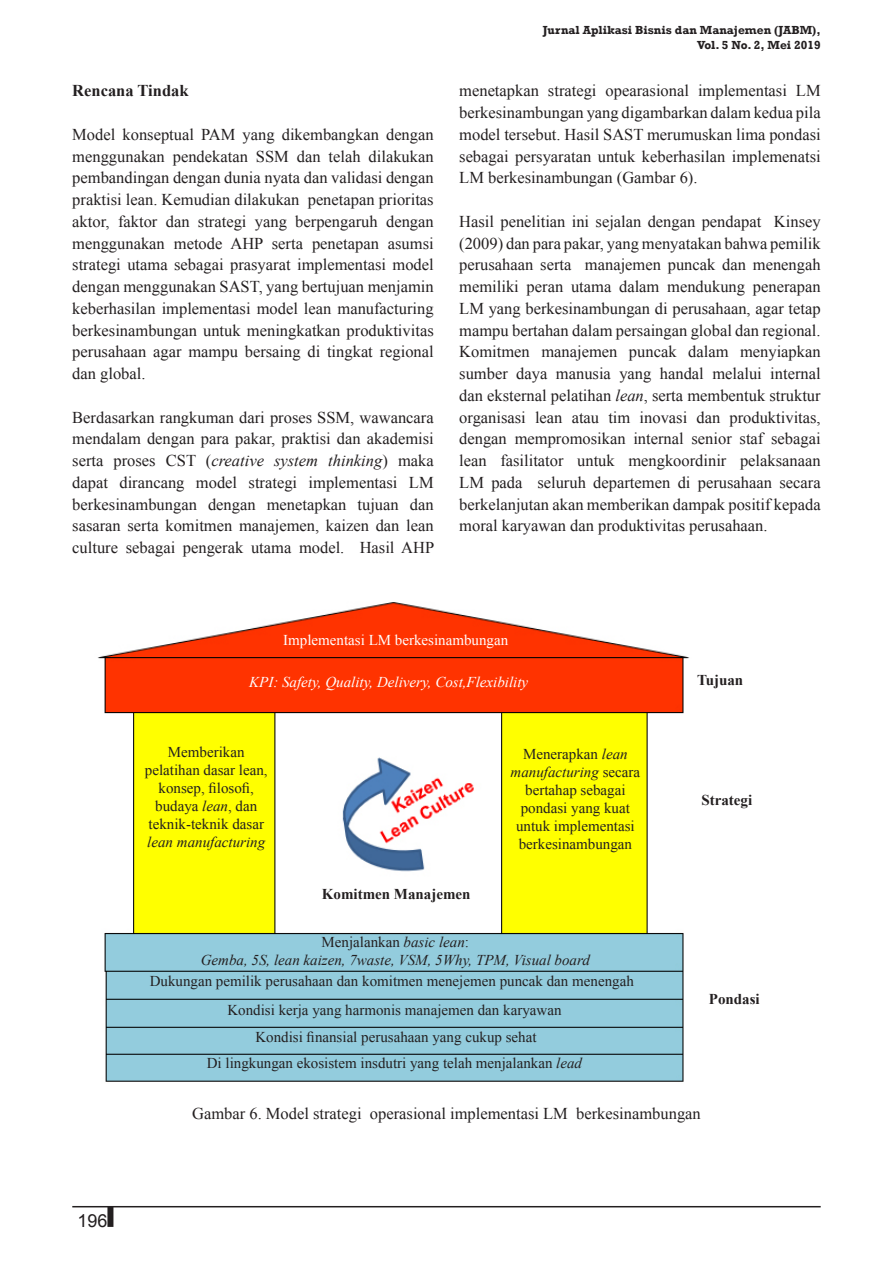
<style>
.page{position:relative;width:893px;height:1263px;background:#fff}
.page>*{position:absolute;margin:0;border:0;box-sizing:border-box;transform-origin:0 0}
.t1{font:18px "Arial";color:#231f20}
.t2{font:16.5px/21.8px "Times New Roman";color:#231f20;text-align:justify}
.t3{font:700 16.5px "Times New Roman";color:#231f20}
.t4{font:15px/18px "Times New Roman";color:#231f20;text-align:center}
.t5{font:italic 15px/18px "Times New Roman";color:#231f20;text-align:center}
.t6{font:italic 15px "Times New Roman";color:#fff}
.t7{font:700 15px "Times New Roman";color:#231f20}
.t8{font:15px "Times New Roman";color:#fff}
.t9{font:700 12px/15px "Rockwell";color:#231f20;text-align:right}
.s1{font-style:italic}
.s2{font-style:normal}
</style>
<div class="page">
<hr style="left:72px;top:1206px;width:749px;height:1px;background:#231f20">
<div style="left:107px;top:1207px;width:6px;height:20px;background:#231f20"></div>
<img style="left:98px;top:602px;width:592px;height:480px">
<p class="t3" style="left:72px;top:80px;width:118px">Rencana Tindak</p>
<p class="t2" style="left:72px;top:123px;width:363px">Model konseptual PAM yang dikembangkan dengan menggunakan pendekatan SSM dan telah dilakukan pembandingan dengan dunia nyata dan validasi dengan praktisi lean. Kemudian dilakukan penetapan prioritas aktor, faktor dan strategi yang berpengaruh dengan menggunakan metode AHP serta penetapan asumsi strategi utama sebagai prasyarat implementasi model dengan menggunakan SAST, yang bertujuan menjamin keberhasilan implementasi model lean manufacturing berkesinambungan untuk meningkatkan produktivitas perusahaan agar mampu bersaing di tingkat regional dan global.</p>
<p class="t2" style="left:72px;top:406px;width:364px">Berdasarkan rangkuman dari proses SSM, wawancara mendalam dengan para pakar, praktisi dan akademisi serta proses CST (<span class="s1">creative system thinking</span>) maka dapat dirancang model strategi implementasi LM berkesinambungan dengan menetapkan tujuan dan sasaran serta komitmen manajemen, kaizen dan lean culture sebagai pengerak utama model. Hasil AHP</p>
<p class="t9" style="left:543px;top:23px;width:279px">Jurnal Aplikasi Bisnis dan Manajemen (JABM),<br>Vol. 5 No. 2, Mei 2019</p>
<p class="t2" style="left:459px;top:80px;width:363px">menetapkan strategi opearasional implementasi LM berkesinambungan yang digambarkan dalam kedua pila model tersebut. Hasil SAST merumuskan lima pondasi sebagai persyaratan untuk keberhasilan implemenatsi LM berkesinambungan (Gambar 6).</p>
<p class="t2" style="left:459px;top:210px;width:363px">Hasil penelitian ini sejalan dengan pendapat Kinsey (2009) dan para pakar, yang menyatakan bahwa pemilik perusahaan serta manajemen puncak dan menengah memiliki peran utama dalam mendukung penerapan LM yang berkesinambungan di perusahaan, agar tetap mampu bertahan dalam persaingan global dan regional.<br>Komitmen manajemen puncak dalam menyiapkan sumber daya manusia yang handal melalui internal dan eksternal pelatihan <span class="s1">lean</span>, serta membentuk struktur organisasi lean atau tim inovasi dan produktivitas, dengan mempromosikan internal senior staf sebagai lean fasilitator untuk mengkoordinir pelaksanaan LM pada seluruh departemen di perusahaan secara berkelanjutan akan memberikan dampak positif kepada moral karyawan dan produktivitas perusahaan.</p>
<p class="t8" style="left:283px;top:630px;width:226px">Implementasi LM berkesinambungan</p>
<p class="t6" style="left:249px;top:671px;width:281px">KPI: Safety, Quality, Delivery, Cost,Flexibility</p>
<p class="t4" style="left:145px;top:743px;width:124px">Memberikan pelatihan dasar lean, konsep, filosofi, budaya <span class="s1">lean</span>, dan teknik-teknik dasar</p>
<p class="t5" style="left:147px;top:833px;width:120px">lean manufacturing</p>
<p class="t7" style="left:322px;top:883px;width:150px">Komitmen Manajemen</p>
<p class="t4" style="left:511px;top:744px;width:131px">Menerapkan <span class="s1">lean manufacturing</span> secara bertahap sebagai pondasi yang kuat untuk implementasi berkesinambungan</p>
<p class="t5" style="left:201px;top:933px;width:391px"><span class="s2">Menjalankan</span> basic lean<span class="s2">:<br></span>Gemba, 5S, lean kaizen, 7waste, VSM, 5Why, TPM, Visual board</p>
<p class="t4" style="left:150px;top:966px;width:486px;line-height:29.1px">Dukungan pemilik perusahaan dan komitmen menejemen puncak dan menengah<br>Kondisi kerja yang harmonis manajemen dan karyawan</p>
<p class="t4" style="left:207px;top:1024px;width:377px;line-height:25.5px">Kondisi finansial perusahaan yang cukup sehat<br>Di lingkungan ekosistem insdutri yang telah menjalankan <span class="s1">lead</span></p>
<p class="t7" style="left:697px;top:670px;width:48px">Tujuan</p>
<p class="t7" style="left:701px;top:789px;width:52px">Strategi</p>
<p class="t7" style="left:709px;top:989px;width:52px">Pondasi</p>
<p class="t1" style="left:77px;top:1208px;width:32px">196</p>
<p class="t2" style="left:192px;top:1102px;width:510px">Gambar 6. Model strategi operasional implementasi LM berkesinambungan</p>
</div>
